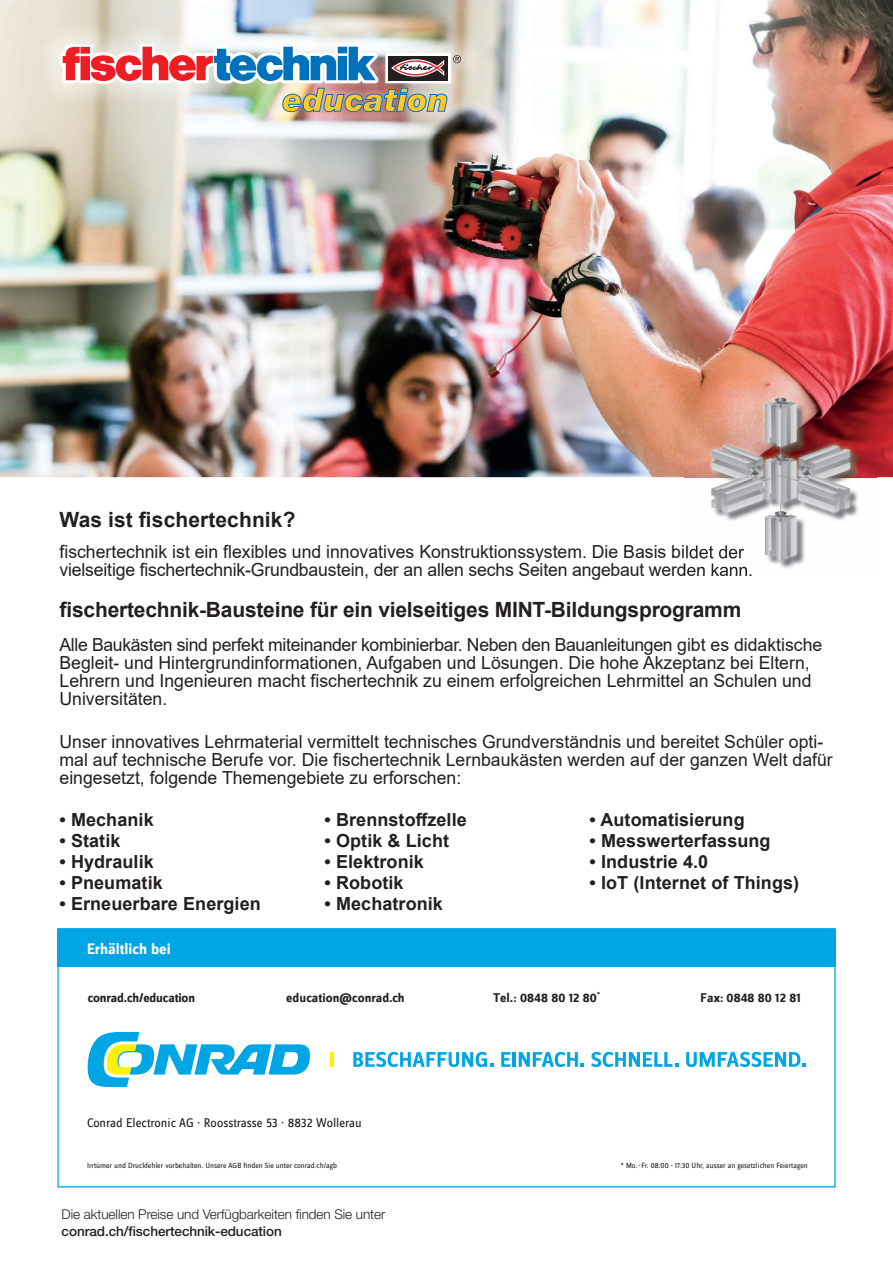
<style>
.page{position:relative;width:893px;height:1263px;background:#fff}
.page>*{position:absolute;margin:0;border:0;box-sizing:border-box;transform-origin:0 0}
.t1{font:700 21px "Arial";letter-spacing:-.01em;color:#231f20}
.t2{font:18px/18px "Arial";color:#231f20}
.t3{font:700 18px "Arial";letter-spacing:.005em;color:#231f20}
.t4{font:700 15.75px "Zine INT Sans Dis";color:#fff}
.t5{font:300 13.5px "Helvetica Neue LT Std";letter-spacing:-.005em;color:#231f20}
.t6{font:500 13.5px "Helvetica Neue LT Std";letter-spacing:-.005em;color:#231f20}
.t7{font:700 13.05px "Zine INT Sans Dis";letter-spacing:.005em;color:#231f20}
.t8{font:13.05px "Zine INT Sans Dis";color:#231f20}
.t9{font:7.8px "Zine INT Sans Dis";color:#231f20}
.s1{font-family:"Minion Pro"}
</style>
<div class="page">
<img style="left:0;top:0;width:893px;height:477px">
<img style="left:39px;top:22px;width:443px;height:111px">
<svg style="left:453px;top:55px;width:8px;height:8px"></svg>
<div style="left:386px;top:53px;width:64px;height:30px;background:#fff"></div>
<div style="left:388px;top:56px;width:60px;height:24px;background:#231f20"></div>
<img style="left:59px;top:43px;width:388px;height:69px">
<img style="left:685px;top:380px;width:192px;height:189px">
<img style="left:685px;top:545px;width:59px;height:17px">
<img style="left:685px;top:563px;width:66px;height:11px">
<hr style="left:330px;top:1052px;width:3px;height:15px;background:#fff101">
<svg style="left:353px;top:1052px;width:140px;height:15px"></svg>
<svg style="left:501px;top:1052px;width:9px;height:15px"></svg>
<hr style="left:513px;top:1052px;width:3px;height:15px;background:#00a6e4">
<svg style="left:519px;top:1052px;width:65px;height:15px"></svg>
<svg style="left:591px;top:1052px;width:87px;height:15px"></svg>
<svg style="left:686px;top:1052px;width:119px;height:15px"></svg>
<svg style="left:88px;top:1032px;width:222px;height:55px"></svg>
<div style="left:57px;top:929px;width:779px;height:37px;background:#00a6e4"></div>
<p class="t1" style="left:60px;top:505px;width:237px">Was ist fischertechnik?</p>
<p class="t2" style="left:60px;top:543px;width:695px">fischertechnik ist ein flexibles und innovatives Konstruktionssystem. Die Basis bildet der vielseitige fischertechnik-Grundbaustein, der an allen sechs Seiten angebaut werden kann.</p>
<p class="t1" style="left:60px;top:595px;width:683px">fischertechnik-Bausteine für ein vielseitiges MINT-Bildungsprogramm</p>
<p class="t2" style="left:60px;top:636px;width:764px">Alle Baukästen sind perfekt miteinander kombinierbar. Neben den Bauanleitungen gibt es didaktische Begleit- und Hintergrundinformationen, Aufgaben und Lösungen. Die hohe Akzeptanz bei Eltern, Lehrern und Ingenieuren macht fischertechnik zu einem erfolgreichen Lehrmittel an Schulen und Universitäten.</p>
<p class="t2" style="left:60px;top:732px;width:775px">Unser innovatives Lehrmaterial vermittelt technisches Grundverständnis und bereitet Schüler opti&shy;mal auf technische Berufe vor. Die fischertechnik Lernbaukästen werden auf der ganzen Welt dafür eingesetzt, folgende Themengebiete zu erforschen:</p>
<p class="t3" style="left:60px;top:807px;width:96px">• Mechanik</p>
<p class="t3" style="left:60px;top:828px;width:62px">• Statik</p>
<p class="t3" style="left:60px;top:849px;width:96px">• Hydraulik</p>
<p class="t3" style="left:60px;top:870px;width:105px">• Pneumatik</p>
<p class="t3" style="left:60px;top:891px;width:203px">• Erneuerbare Energien</p>
<p class="t3" style="left:325px;top:807px;width:144px">• Brennstoffzelle</p>
<p class="t3" style="left:325px;top:828px;width:126px">• Optik &amp; Licht</p>
<p class="t3" style="left:325px;top:849px;width:101px">• Elektronik</p>
<p class="t3" style="left:325px;top:870px;width:81px">• Robotik</p>
<p class="t3" style="left:325px;top:891px;width:120px">• Mechatronik</p>
<p class="t3" style="left:590px;top:807px;width:157px">• Automatisierung</p>
<p class="t3" style="left:590px;top:828px;width:182px">• Messwerterfassung</p>
<p class="t3" style="left:590px;top:849px;width:120px">• Industrie 4.0</p>
<p class="t3" style="left:590px;top:870px;width:211px">• IoT (Internet of Things)</p>
<p class="t4" style="left:87px;top:939px;width:85px">Erhältlich bei</p>
<p class="t7" style="left:88px;top:989px;width:109px">conrad.ch/education</p>
<p class="t7" style="left:286px;top:989px;width:120px">education@conrad.ch</p>
<p class="t7" style="left:493px;top:989px;width:108px">Tel.<span class="s1">:</span> 0848 80 12 80<sup>*</sup></p>
<p class="t7" style="left:701px;top:989px;width:102px">Fax<span class="s1">:</span> 0848 80 12 81</p>
<p class="t8" style="left:87px;top:1116px;width:276px">Conrad Electronic AG · Roosstrasse 53 · 8832 Wollerau</p>
<p class="t9" style="left:87px;top:1161px;width:252px">Irrtümer und Druckfehler vorbehalten. Unsere AGB finden Sie unter conrad.ch/agb</p>
<p class="t9" style="left:621px;top:1161px;width:188px">* Mo.- Fr. 08:00 - 17:30 Uhr, ausser an gesetzlichen Feiertagen</p>
<p class="t5" style="left:62px;top:1206px;width:325px">Die aktuellen Preise und Verfügbarkeiten finden Sie unter</p>
<p class="t6" style="left:62px;top:1223px;width:222px">conrad.ch/fischertechnik-education</p>
</div>
